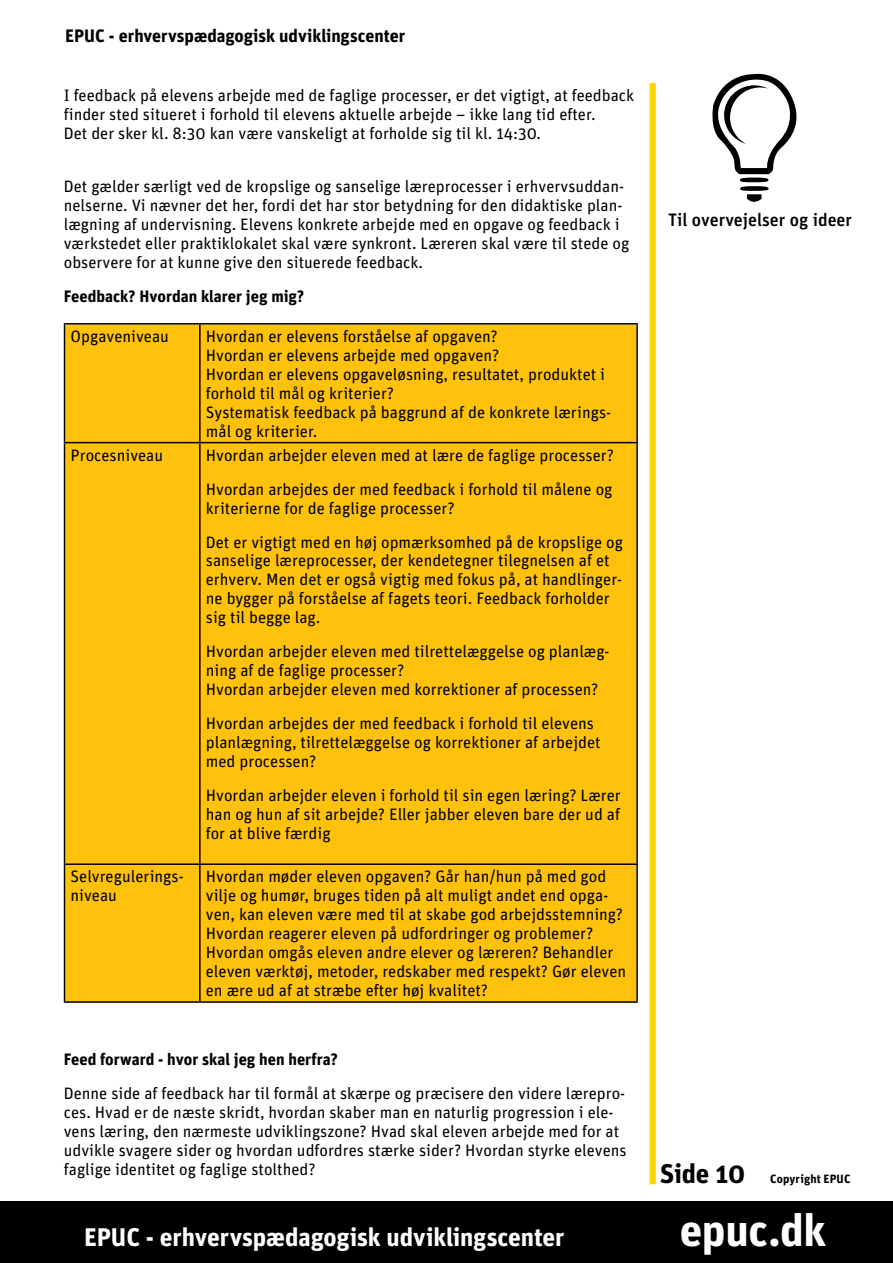
<style>
.page{position:relative;width:893px;height:1263px;background:#fff}
.page>*{position:absolute;margin:0;border:0;box-sizing:border-box;transform-origin:0 0}
.t1{font:700 45px "Unit";letter-spacing:-.01em;color:#fff}
.t2{font:700 27px "Unit";letter-spacing:-.01em;color:#000}
.t3{font:700 25.5px "Unit";letter-spacing:-.005em;color:#fff}
.t4{font:700 18px "Unit";letter-spacing:-.005em;color:#000}
.t5{font:500 18px "Unit";color:#000}
.t6{font:16.5px/18.9px "Unit";color:#000}
.t7{font:700 16.5px "Unit";color:#000}
.t8{font:700 12px "Unit";letter-spacing:.015em;color:#000}
</style>
<div class="page">
<div style="left:740px;top:186px;width:29px;height:5px;background:#000;border-radius:50%"></div>
<div style="left:740px;top:178px;width:28px;height:5px;background:#000;border-radius:50%"></div>
<svg style="left:747px;top:194px;width:15px;height:8px"></svg>
<svg style="left:712px;top:73px;width:85px;height:101px"></svg>
<div style="left:650px;top:83px;width:6px;height:1101px;background:#ffd400"></div>
<div style="left:0;top:1201px;width:893px;height:62px;background:#000"></div>
<div style="left:64px;top:323px;width:574px;height:680px;background:#ffc20c"></div>
<hr style="left:64px;top:323px;width:136px;height:2px;background:#000">
<hr style="left:64px;top:325px;width:1px;height:117px;background:#000">
<hr style="left:200px;top:323px;width:438px;height:2px;background:#000">
<hr style="left:199px;top:325px;width:2px;height:117px;background:#000">
<hr style="left:636px;top:325px;width:2px;height:117px;background:#000">
<hr style="left:64px;top:442px;width:136px;height:1px;background:#000">
<hr style="left:64px;top:443px;width:1px;height:420px;background:#000">
<hr style="left:200px;top:442px;width:438px;height:1px;background:#000">
<hr style="left:199px;top:443px;width:2px;height:420px;background:#000">
<hr style="left:636px;top:443px;width:2px;height:420px;background:#000">
<hr style="left:64px;top:863px;width:136px;height:2px;background:#000">
<hr style="left:64px;top:865px;width:1px;height:136px;background:#000">
<hr style="left:200px;top:863px;width:438px;height:2px;background:#000">
<hr style="left:199px;top:865px;width:2px;height:136px;background:#000">
<hr style="left:636px;top:865px;width:2px;height:136px;background:#000">
<hr style="left:64px;top:1001px;width:136px;height:2px;background:#000">
<hr style="left:200px;top:1001px;width:438px;height:2px;background:#000">
<p class="t4" style="left:65px;top:24px;width:342px">EPUC - erhvervspædagogisk udviklingscenter</p>
<p class="t6" style="left:64px;top:86px;width:572px">I feedback på elevens arbejde med de faglige processer, er det vigtigt, at feedback finder sted situeret i forhold til elevens aktuelle arbejde – ikke lang tid efter.<br>Det der sker kl. 8:30 kan være vanskeligt at forholde sig til kl. 14:30.</p>
<p class="t6" style="left:64px;top:177px;width:567px">Det gælder særligt ved de kropslige og sanselige læreprocesser i erhvervsuddan&shy;nelserne. Vi nævner det her, fordi det har stor betydning for den didaktiske plan&shy;lægning af undervisning. Elevens konkrete arbejde med en opgave og feedback i værkstedet eller praktiklokalet skal være synkront. Læreren skal være til stede og observere for at kunne give den situerede feedback.</p>
<p class="t7" style="left:64px;top:286px;width:242px">Feedback? Hvordan klarer jeg mig?</p>
<p class="t6" style="left:71px;top:326px;width:100px">Opgaveniveau</p>
<p class="t6" style="left:206px;top:326px;width:407px">Hvordan er elevens forståelse af opgaven?<br>Hvordan er elevens arbejde med opgaven?<br>Hvordan er elevens opgaveløsning, resultatet, produktet i forhold til mål og kriterier?<br>Systematisk feedback på baggrund af de konkrete lærings&shy;mål og kriterier.</p>
<p class="t6" style="left:71px;top:445px;width:94px">Procesniveau</p>
<p class="t6" style="left:206px;top:438px;width:410px;line-height:33.9px">Hvordan arbejder eleven med at lære de faglige processer?<br>Hvordan arbejdes der med feedback i forhold til målene og</p>
<p class="t6" style="left:206px;top:491px;width:419px;line-height:33.9px">kriterierne for de faglige processer?<br>Det er vigtigt med en høj opmærksomhed på de kropslige og</p>
<p class="t6" style="left:206px;top:551px;width:418px">sanselige læreprocesser, der kendetegner tilegnelsen af et erhverv. Men det er også vigtig med fokus på, at handlinger&shy;ne bygger på forståelse af fagets teori. Feedback forholder sig til begge lag.</p>
<p class="t6" style="left:206px;top:642px;width:405px">Hvordan arbejder eleven med tilrettelæggelse og planlæg&shy;ning af de faglige processer?<br>Hvordan arbejder eleven med korrektioner af processen?</p>
<p class="t6" style="left:206px;top:714px;width:396px">Hvordan arbejdes der med feedback i forhold til elevens planlægning, tilrettelæggelse og korrektioner af arbejdet med processen?</p>
<p class="t6" style="left:206px;top:786px;width:416px;text-align:justify">Hvordan arbejder eleven i forhold til sin egen læring? Lærer han og hun af sit arbejde? Eller jabber eleven bare der ud af for at blive færdig</p>
<p class="t6" style="left:71px;top:867px;width:115px">Selvregulerings&shy;niveau</p>
<p class="t6" style="left:206px;top:867px;width:422px">Hvordan møder eleven opgaven? Går han/hun på med god vilje og humør, bruges tiden på alt muligt andet end opga&shy;ven, kan eleven være med til at skabe god arbejdsstemning?<br>Hvordan reagerer eleven på udfordringer og problemer?<br>Hvordan omgås eleven andre elever og læreren? Behandler eleven værktøj, metoder, redskaber med respekt? Gør eleven en ære ud af at stræbe efter høj kvalitet?</p>
<p class="t7" style="left:64px;top:1049px;width:275px">Feed forward - hvor skal jeg hen herfra?</p>
<p class="t6" style="left:64px;top:1083px;width:564px">Denne side af feedback har til formål at skærpe og præcisere den videre lærepro&shy;ces. Hvad er de næste skridt, hvordan skaber man en naturlig progression i ele&shy;vens læring, den nærmeste udviklingszone? Hvad skal eleven arbejde med for at udvikle svagere sider og hvordan udfordres stærke sider? Hvordan styrke elevens faglige identitet og faglige stolthed?</p>
<h3 class="t3" style="left:84px;top:1221px;width:482px">EPUC - erhvervspædagogisk udviklingscenter</h3>
<p class="t5" style="left:668px;top:209px;width:185px">Til overvejelser og ideer</p>
<h2 class="t2" style="left:660px;top:1156px;width:87px">Side 10</h2>
<p class="t8" style="left:770px;top:1171px;width:82px">Copyright EPUC</p>
<h1 class="t1" style="left:680px;top:1202px;width:148px">epuc.dk</h1>
</div>
